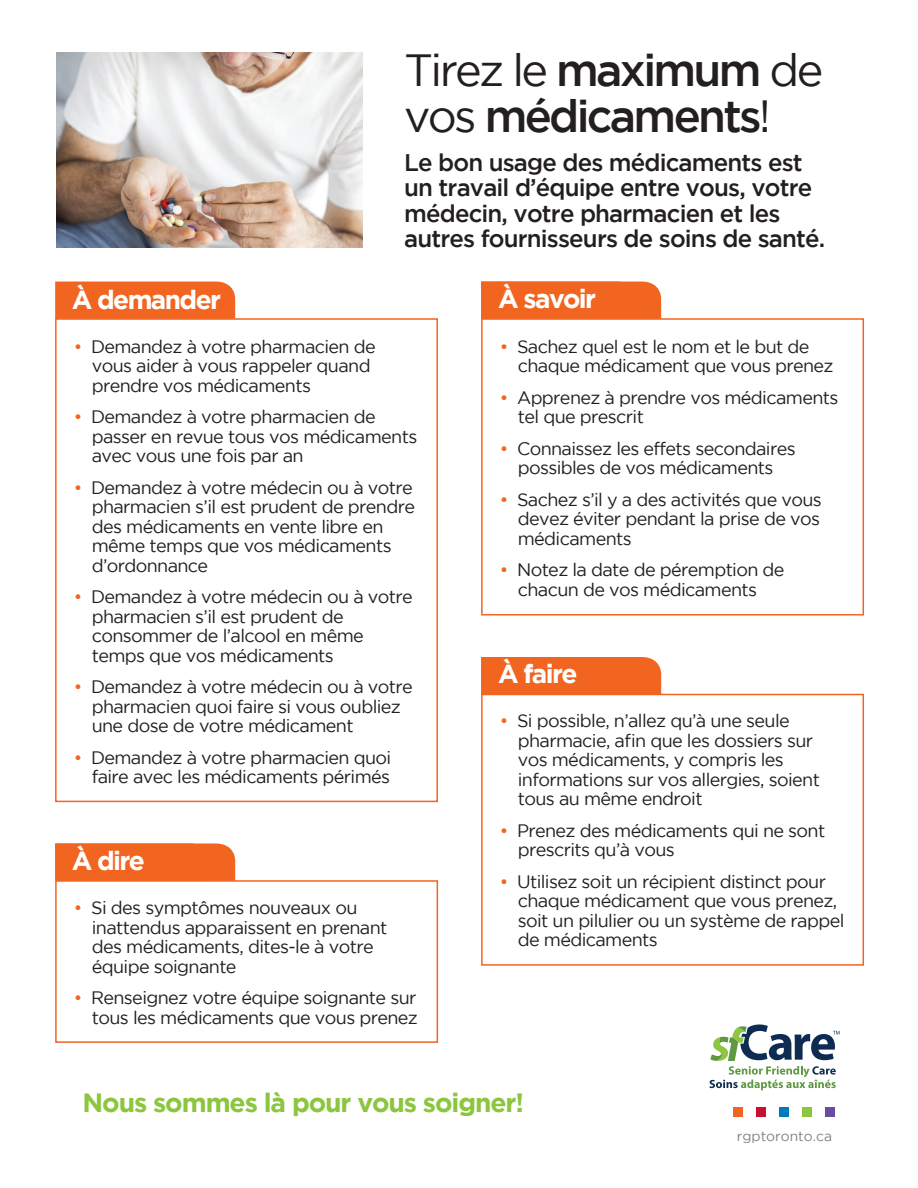
<style>
.page{position:relative;width:918px;height:1188px;background:#fff}
.page>*{position:absolute;margin:0;border:0;box-sizing:border-box;transform-origin:0 0}
.t1{font:500 45px/46.5px "Gotham";letter-spacing:-.06em;color:#231f20}
.t2{font:700 26.4px "Gotham";letter-spacing:-.04em;color:#8cc63f}
.t3{font:700 26.25px "Gotham";letter-spacing:-.06em;color:#fff}
.t4{font:500 24px/25.5px "Gotham";letter-spacing:-.035em;color:#231f20}
.t5{font:18px/19.5px "Gotham";letter-spacing:-.035em;color:#231f20}
.t6{font:13.8px "Gotham";color:#808285}
.s1{font-weight:400}
.s2{color:#f26521}
</style>
<div class="page">
<div style="left:55px;top:282px;width:180px;height:36px;background:#f26521"></div>
<div style="left:481px;top:282px;width:180px;height:36px;background:#f26521"></div>
<div style="left:55px;top:843px;width:180px;height:37px;background:#f26521"></div>
<div style="left:481px;top:657px;width:180px;height:37px;background:#f26521"></div>
<div style="left:481px;top:318px;width:383px;height:298px;border:2px solid #f26521"></div>
<div style="left:55px;top:880px;width:383px;height:163px;border:2px solid #f26521"></div>
<div style="left:481px;top:694px;width:383px;height:272px;border:2px solid #f26521"></div>
<div style="left:55px;top:318px;width:383px;height:484px;border:2px solid #f26521"></div>
<img style="left:56px;top:53px;width:307px;height:194px">
<div style="left:734px;top:1107px;width:9px;height:10px;background:#f26521"></div>
<div style="left:756px;top:1107px;width:10px;height:10px;background:#c61230"></div>
<div style="left:779px;top:1107px;width:10px;height:10px;background:#0079bd"></div>
<div style="left:802px;top:1107px;width:10px;height:10px;background:#8cc63f"></div>
<div style="left:825px;top:1107px;width:10px;height:10px;background:#694d9f"></div>
<svg style="left:710px;top:1024px;width:130px;height:66px"></svg>
<h1 class="t1" style="left:404px;top:49px;width:421px"><span class="s1">Tirez le</span> maximum <span class="s1">de vos</span> médicaments<span class="s1">!</span></h1>
<h3 class="t4" style="left:404px;top:151px;width:423px">Le bon usage des médicaments est un travail d’équipe entre vous, votre médecin, votre pharmacien et les autres fournisseurs de soins de santé.</h3>
<h3 class="t3" style="left:72px;top:289px;width:151px">À demander</h3>
<h3 class="t3" style="left:498px;top:289px;width:100px">À savoir</h3>
<p class="t5" style="left:518px;top:338px;width:317px;text-indent:-18px"><span class="s2">•</span> Sachez quel est le nom et le but de chaque médicament que vous prenez</p>
<p class="t5" style="left:518px;top:389px;width:322px;text-indent:-18px"><span class="s2">•</span> Apprenez à prendre vos médicaments tel que prescrit</p>
<p class="t5" style="left:500px;top:440px;width:297px;text-align:center"><span class="s2">•</span> Connaissez les effets secondaires possibles de vos médicaments</p>
<p class="t5" style="left:518px;top:491px;width:306px;text-align:justify;text-indent:-18px"><span class="s2">•</span> Sachez s’il y a des activités que vous devez éviter pendant la prise de vos médicaments</p>
<p class="t5" style="left:500px;top:561px;width:286px;text-align:center"><span class="s2">•</span> Notez la date de péremption de chacun de vos médicaments</p>
<p class="t5" style="left:92px;top:338px;width:286px;text-indent:-18px"><span class="s2">•</span> Demandez à votre pharmacien de vous aider à vous rappeler quand prendre vos médicaments</p>
<p class="t5" style="left:92px;top:408px;width:327px;text-indent:-18px"><span class="s2">•</span> Demandez à votre pharmacien de passer en revue tous vos médicaments avec vous une fois par an</p>
<p class="t5" style="left:92px;top:479px;width:325px;text-indent:-18px"><span class="s2">•</span> Demandez à votre médecin ou à votre pharmacien s’il est prudent de prendre des médicaments en vente libre en même temps que vos médicaments d’ordonnance</p>
<p class="t5" style="left:92px;top:588px;width:323px;text-indent:-18px"><span class="s2">•</span> Demandez à votre médecin ou à votre pharmacien s’il est prudent de consommer de l’alcool en même temps que vos médicaments</p>
<p class="t5" style="left:92px;top:678px;width:323px;text-indent:-18px"><span class="s2">•</span> Demandez à votre médecin ou à votre pharmacien quoi faire si vous oubliez une dose de votre médicament</p>
<p class="t5" style="left:74px;top:749px;width:319px;text-align:right"><span class="s2">•</span> Demandez à votre pharmacien quoi faire avec les médicaments périmés</p>
<h3 class="t3" style="left:498px;top:664px;width:81px">À faire</h3>
<p class="t5" style="left:518px;top:713px;width:304px;text-indent:-18px"><span class="s2">•</span> Si possible, n’allez qu’à une seule pharmacie, afin que les dossiers sur vos médicaments, y compris les informations sur vos allergies, soient tous au même endroit</p>
<p class="t5" style="left:518px;top:822px;width:309px;text-indent:-18px"><span class="s2">•</span> Prenez des médicaments qui ne sont prescrits qu’à vous</p>
<p class="t5" style="left:518px;top:873px;width:328px;text-indent:-18px"><span class="s2">•</span> Utilisez soit un récipient distinct pour chaque médicament que vous prenez, soit un pilulier ou un système de rappel de médicaments</p>
<h3 class="t3" style="left:72px;top:851px;width:75px">À dire</h3>
<p class="t5" style="left:92px;top:899px;width:297px;text-indent:-18px"><span class="s2">•</span> Si des symptômes nouveaux ou inattendus apparaissent en prenant des médicaments, dites-le à votre équipe soignante</p>
<p class="t5" style="left:74px;top:989px;width:346px;text-align:right"><span class="s2">•</span> Renseignez votre équipe soignante sur tous les médicaments que vous prenez</p>
<h2 class="t2" style="left:83px;top:1093px;width:443px">Nous sommes là pour vous soigner!</h2>
<p class="t6" style="left:737px;top:1130px;width:97px">rgptoronto.ca</p>
</div>
